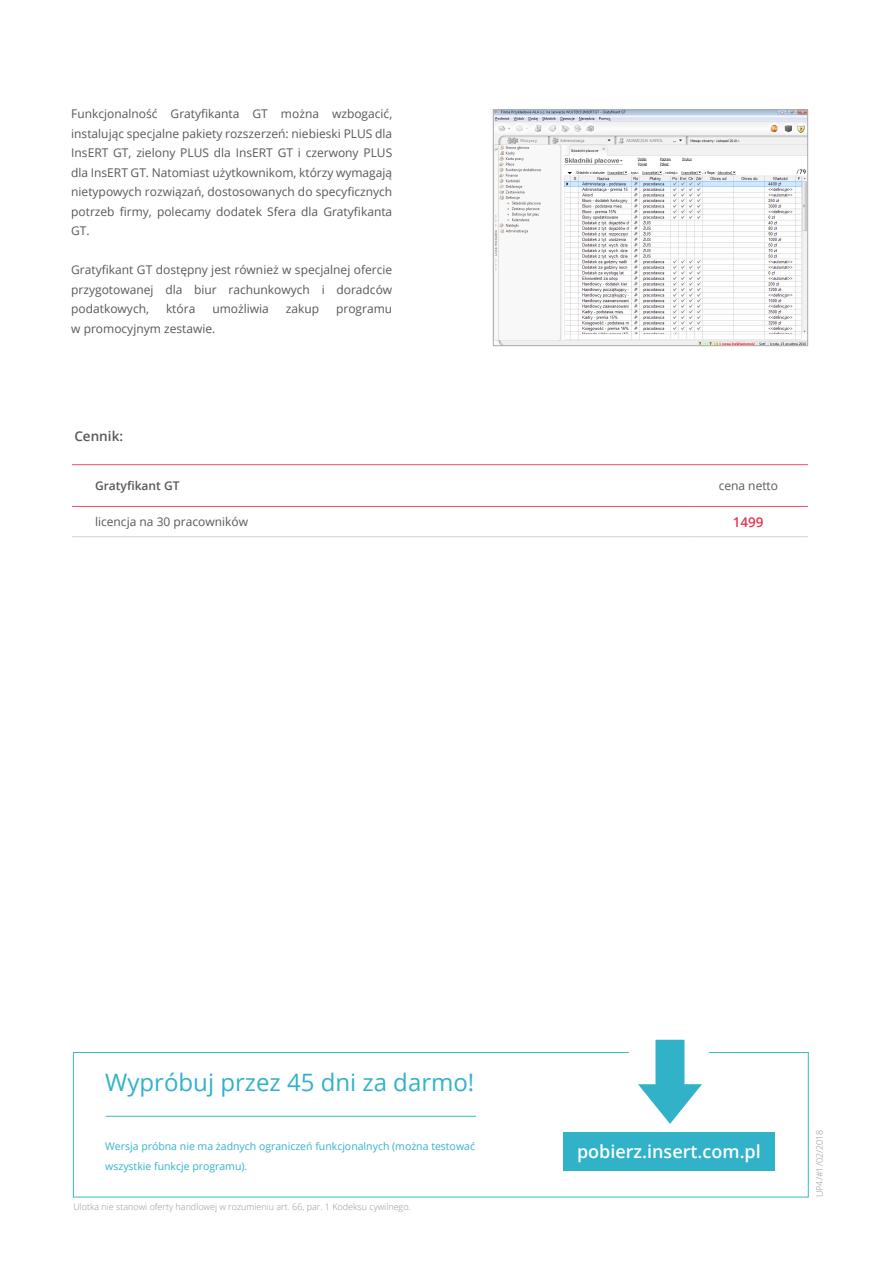
<style>
.page{position:relative;width:893px;height:1263px;background:#fff}
.page>*{position:absolute;margin:0;border:0;box-sizing:border-box;transform-origin:0 0}
.t1{font:24px "Open Sans";color:#31b2c9}
.Bold{font:600 18px "Open Sans";color:#fff}
.Bold-2{font:600 13.5px "Open Sans";color:#57585a}
.t2{font:600 13.5px "Open Sans";color:#ea3250}
.funkcje-punktory{font:12px/19.5px "Open Sans";color:#57585a;text-align:justify}
.t3{font:600 12px "Open Sans";color:#57585a}
.t4{font:10.5px/19.5px "Open Sans";color:#31b2c9}
.opis_programu{font:300 9px "Open Sans";color:#939598}
</style>
<div class="page">
<img style="left:495px;top:112px;width:311px;height:232px">
<div style="left:493px;top:110px;width:315px;height:236px;border:1px solid #a8a9ad"></div>
<div style="left:73px;top:1052px;width:736px;height:145px;border:1px solid #36bebc"></div>
<div style="left:563px;top:1132px;width:212px;height:39px;background:#31b2c9"></div>
<hr style="left:106px;top:1116px;width:370px;height:1px;background:#36bebc">
<div style="left:629px;top:1044px;width:80px;height:15px;background:#fff"></div>
<svg style="left:638px;top:1040px;width:64px;height:84px"></svg>
<svg style="left:72px;top:465px;width:736px;height:41px"></svg>
<hr style="left:72px;top:536px;width:617px;height:1px;background:#d1d2d4">
<hr style="left:689px;top:536px;width:119px;height:1px;background:#d1d2d4">
<hr style="left:72px;top:464px;width:617px;height:1px;background:#e55066">
<hr style="left:689px;top:464px;width:119px;height:1px;background:#e55066">
<hr style="left:72px;top:506px;width:617px;height:1px;background:#e55066">
<hr style="left:689px;top:506px;width:119px;height:1px;background:#e55066">
<p class="funkcje-punktory" style="left:71px;top:104px;width:323px">Funkcjonalność Gratyfikanta GT można wzbogacić, instalując specjalne pakiety rozszerzeń: niebieski PLUS dla InsERT GT, zielony PLUS dla InsERT GT i czerwony PLUS dla InsERT GT. Natomiast użytkownikom, którzy wymagają nietypowych rozwiązań, dostosowanych do specyficznych potrzeb firmy, polecamy dodatek Sfera dla Gratyfikanta GT.</p>
<p class="funkcje-punktory" style="left:71px;top:260px;width:323px">Gratyfikant GT dostępny jest również w specjalnej ofercie przygotowanej dla biur rachunkowych i doradców podatkowych,</p>
<p class="funkcje-punktory" style="left:166px;top:299px;width:31px">która</p>
<p class="funkcje-punktory" style="left:212px;top:299px;width:58px">umożliwia</p>
<p class="funkcje-punktory" style="left:286px;top:299px;width:35px">zakup</p>
<p class="funkcje-punktory" style="left:336px;top:299px;width:58px">programu</p>
<p class="funkcje-punktory" style="left:71px;top:318px;width:146px">w promocyjnym zestawie.</p>
<p class="Bold-2" style="left:74px;top:427px;width:50px">Cennik:</p>
<p class="t3" style="left:95px;top:478px;width:86px">Gratyfikant GT</p>
<p class="funkcje-punktory" style="left:719px;top:476px;width:61px">cena netto</p>
<p class="funkcje-punktory" style="left:95px;top:512px;width:154px">licencja na 30 pracowników</p>
<p class="t2" style="left:733px;top:513px;width:32px">1499</p>
<p class="t1" style="left:105px;top:1066px;width:371px">Wypróbuj przez 45 dni za darmo!</p>
<p class="t4" style="left:105px;top:1136px;width:371px">Wersja próbna nie ma żadnych ograniczeń funkcjonalnych (można testować wszystkie funkcje programu).</p>
<p class="Bold" style="left:577px;top:1139px;width:185px">pobierz.insert.com.pl</p>
<p class="opis_programu" style="left:73px;top:1201px;width:339px">Ulotka nie stanowi oferty handlowej w rozumieniu art. 66, par. 1 Kodeksu cywilnego.</p>
<p class="opis_programu" style="left:813px;top:1197px;width:69px;rotate:-90deg">UP4/#1/02/2018</p>
</div>
